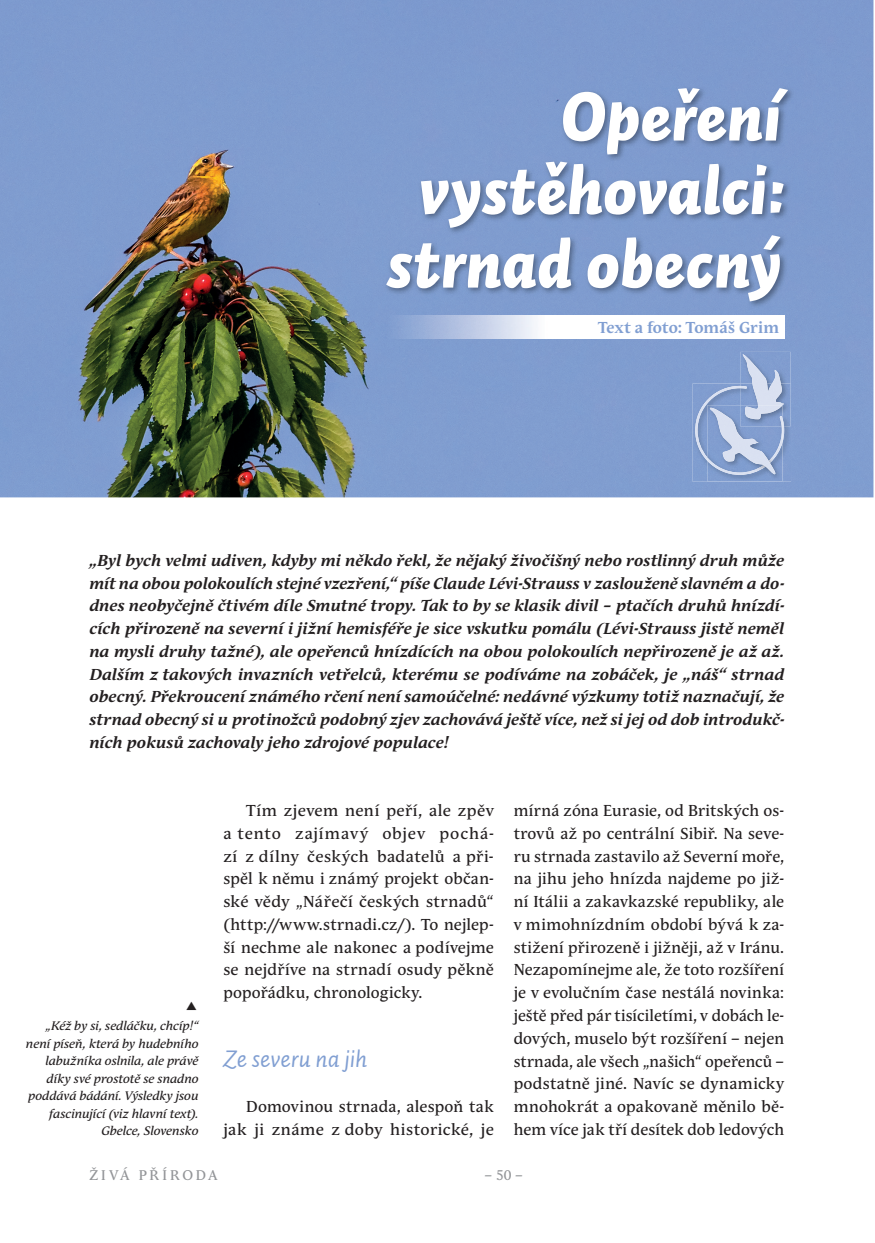
<style>
.page{position:relative;width:875px;height:1243px;background:#fff}
.page>*{position:absolute;margin:0;border:0;box-sizing:border-box;transform-origin:0 0}
.t1{font:68.25px/73.5px "Auto 2 Black Italic LF";letter-spacing:-.005em;color:#fff;text-align:right}
.t2{font:24.5px "Auto 2 Italic LF";letter-spacing:-.005em;color:#819fd2}
.t3{font:15.75px/22.8px "Andulka Text Pro";letter-spacing:.015em;color:#231f20;text-align:justify}
.t4{font:italic 700 15.75px/22.8px "Andulka Text Pro";letter-spacing:.005em;color:#231f20;text-align:justify}
.t5{font:700 15.75px "Andulka Text Pro";letter-spacing:.005em;color:#819fd2}
.t6{font:14px "Andulka Text Pro";letter-spacing:.195em;color:#939598}
.t7{font:italic 12.25px/17.5px "Andulka Text Pro";color:#231f20;text-align:right}
</style>
<div class="page">
<img style="left:0;top:0;width:873px;height:497px">
<img style="left:384px;top:315px;width:400px;height:23px">
<img style="left:692px;top:383px;width:99px;height:99px">
<img style="left:695px;top:386px;width:89px;height:75px">
<img style="left:740px;top:352px;width:50px;height:74px">
<img style="left:740px;top:386px;width:44px;height:40px">
<img style="left:742px;top:354px;width:42px;height:51px">
<img style="left:707px;top:405px;width:75px;height:76px">
<img style="left:707px;top:426px;width:75px;height:49px">
<img style="left:740px;top:405px;width:39px;height:21px">
<svg style="left:779px;top:419px;width:3px;height:7px"></svg>
<img style="left:744px;top:405px;width:38px;height:14px">
<img style="left:709px;top:408px;width:67px;height:66px">
<img style="left:383px;top:85px;width:413px;height:224px">
<h1 class="t1" style="left:386px;top:82px;width:401px">Opeření vystěhovalci: strnad obecný</h1>
<p class="t5" style="left:598px;top:318px;width:183px">Text a foto: Tomáš Grim</p>
<p class="t4" style="left:89px;top:549px;width:696px">„Byl bych velmi udiven, kdyby mi někdo řekl, že nějaký živočišný nebo rostlinný druh může mít na obou polokoulích stejné vzezření,“ píše Claude Lévi-Strauss v zaslouženě slavném a do&shy;dnes neobyčejně čtivém díle Smutné tropy. Tak to by se klasik divil – ptačích druhů hnízdí&shy;cích přirozeně na severní i jižní hemisféře je sice vskutku pomálu (Lévi-Strauss jistě neměl na mysli druhy tažné), ale opeřenců hnízdících na obou polokoulích nepřirozeně je až až.<br>Dalším z takových invazních vetřelců, kterému se podíváme na zobáček, je „náš“ strnad obecný. Překroucení známého rčení není samoúčelné: nedávné výzkumy totiž naznačují, že strnad obecný si u protinožců podobný zjev zachovává ještě více, než si jej od dob introdukč&shy;ních pokusů zachovaly jeho zdrojové populace!</p>
<p class="t7" style="left:26px;top:1017px;width:174px">„Kéž by si, sedláčku, chcíp!“ není píseň, která by hudebního labužníka oslnila, ale právě díky své prostotě se snadno poddává bádání. Výsledky jsou fascinující (viz hlavní text).<br>Gbelce, Slovensko</p>
<p class="t3" style="left:223px;top:799px;width:272px;text-indent:23px">Tím zjevem není peří, ale zpěv a tento zajímavý objev pochá&shy;zí z dílny českých badatelů a při&shy;spěl k němu i známý projekt občan&shy;ské vědy „Nářečí českých strnadů“ (http://www.strnadi.cz/). To nejlep&shy;ší nechme ale nakonec a podívejme se nejdříve na strnadí osudy pěkně popořádku, chronologicky.</p>
<h2 class="t2" style="left:223px;top:1042px;width:146px">Ze severu na jih</h2>
<p class="t3" style="left:223px;top:1095px;width:272px;text-align:right">Domovinou strnada, alespoň tak jak ji známe z doby historické, je</p>
<p class="t3" style="left:514px;top:799px;width:272px">mírná zóna Eurasie, od Britských os&shy;trovů až po centrální Sibiř. Na seve&shy;ru strnada zastavilo až Severní moře, na jihu jeho hnízda najdeme po již&shy;ní Itálii a zakavkazské republiky, ale v mimohnízdním období bývá k za&shy;stižení přirozeně i jižněji, až v Iránu.<br>Nezapomínejme ale, že toto rozšíření je v evolučním čase nestálá novinka: ještě před pár tisíciletími, v dobách le&shy;dových, muselo být rozšíření – nejen strnada, ale všech „našich“ opeřenců – podstatně jiné. Navíc se dynamicky mnohokrát a opakovaně měnilo bě&shy;hem více jak tří desítek dob ledových</p>
<p class="t6" style="left:89px;top:1167px;width:130px">ŽIVÁ PŘÍRODA</p>
<p class="t6" style="left:484px;top:1167px;width:40px">– 50 –</p>
</div>
